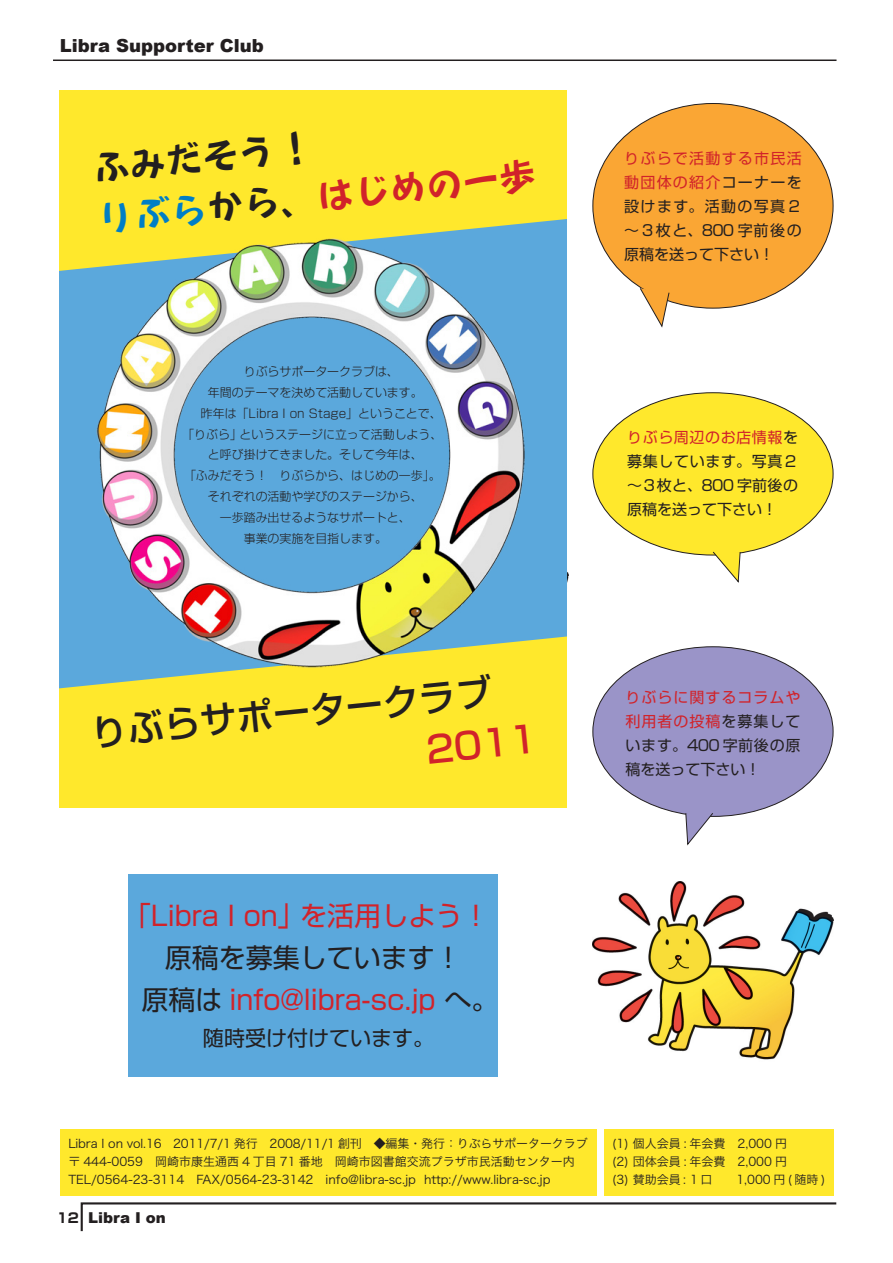
<style>
.page{position:relative;width:893px;height:1263px;background:#fff}
.page>*{position:absolute;margin:0;border:0;box-sizing:border-box;transform-origin:0 0}
.t1{font:36.6px/51.8px "NIS NPM 83 pv RKSJ H";color:#231f20}
.t2{font:500 36.6px "Shin Go Pro";color:#231f20}
.t3{font:500 36.6px "Shin Go Pro";color:#d1232a}
.t4{font:27px/42px "Shin Go Pro";color:#231f20;text-align:center}
.t5{font:27px "Shin Go Pro";color:#d1232a}
.t6{font:21px "Shin Go Pro";color:#231f20}
.t7{font:900 18px "Arial";color:#231f20}
.t8{font:15px/24px "Shin Go Pro";letter-spacing:.055em;color:#231f20;text-align:justify}
.t9{font:900 15px "Arial";color:#231f20}
.t10{font:12px/18px "Hira Kaku Pro W3";color:#231f20}
.t11{font:300 12px "Shin Go Pro";color:#231f20}
.s1{color:#007ec5}
.s2{color:#d1232a}
.s3{font-family:"Shin Go Pro";font-weight:700;font-size:13.5px}
</style>
<div class="page">
<hr style="left:53px;top:60px;width:783px;height:1px;background:#231f20">
<svg style="left:80px;top:1202px;width:757px;height:30px"></svg>
<div style="left:60px;top:1129px;width:536px;height:67px;background:#ffe82c"></div>
<div style="left:604px;top:1129px;width:230px;height:67px;background:#ffe82c"></div>
<div style="left:129px;top:874px;width:369px;height:203px;background:#5ba8dc"></div>
<div style="left:60px;top:690px;width:507px;height:118px;background:#ffe82c"></div>
<div style="left:60px;top:90px;width:507px;height:127px;background:#ffe82c"></div>
<svg style="left:60px;top:217px;width:507px;height:473px;fill:#5ba8dc"></svg>
<img style="left:92px;top:231px;width:440px;height:440px">
<img style="left:592px;top:881px;width:241px;height:179px">
<div style="left:593px;top:103px;width:240px;height:205px;background:#faa634;border-radius:50%"></div>
<svg style="left:639px;top:287px;width:31px;height:41px"></svg>
<div style="left:593px;top:393px;width:240px;height:162px;background:#ffe82c;border-radius:50%"></div>
<svg style="left:712px;top:551px;width:29px;height:32px"></svg>
<div style="left:593px;top:647px;width:240px;height:169px;background:#9a94c8;border-radius:50%"></div>
<svg style="left:685px;top:813px;width:29px;height:33px"></svg>
<h3 class="t7" style="left:60px;top:32px;width:206px">Libra Supporter Club</h3>
<h1 class="t1" style="left:90px;top:143px;width:441px;rotate:-6deg">ふみだそう !<br><span class="s1">りぶら</span>から、<span class="s2">はじめの一歩</span></h1>
<p class="t11" style="left:244px;top:361px;width:157px">りぶらサポータークラブは、</p>
<p class="t11" style="left:208px;top:382px;width:216px">年間のテーマを決めて活動しています。</p>
<p class="t11" style="left:201px;top:403px;width:242px">昨年は「Libra I on Stage」ということで、</p>
<p class="t11" style="left:182px;top:424px;width:262px">「りぶら」というステージに立って活動しよう、</p>
<p class="t11" style="left:208px;top:445px;width:216px">と呼び掛けてきました。そして今年は、</p>
<p class="t11" style="left:184px;top:466px;width:258px">「ふみだそう！ りぶらから、はじめの一歩」。</p>
<p class="t11" style="left:208px;top:487px;width:216px">それぞれの活動や学びのステージから、</p>
<p class="t11" style="left:220px;top:508px;width:192px">一歩踏み出せるようなサポートと、</p>
<p class="t11" style="left:244px;top:529px;width:145px">事業の実施を目指します。</p>
<h1 class="t2" style="left:88px;top:703px;width:405px;rotate:-6deg">りぶらサポータークラブ</h1>
<h1 class="t3" style="left:423px;top:720px;width:113px;rotate:-6deg">2011</h1>
<h2 class="t5" style="left:124px;top:893px;width:367px">「Libra I on」を活用しよう！</h2>
<h2 class="t4" style="left:142px;top:933px;width:358px">原稿を募集しています！<br>原稿は <span class="s2">info@libra-sc.jp</span> へ。</h2>
<h3 class="t6" style="left:203px;top:1021px;width:232px">随時受け付けています。</h3>
<p class="t8" style="left:624px;top:144px;width:179px"><span class="s2">りぶらで活動する市民活動団体の紹介</span>コーナーを設けます。活動の写真２～３枚と、800 字前後の原稿を送って下さい！</p>
<p class="t8" style="left:627px;top:423px;width:172px"><span class="s2">りぶら周辺のお店情報</span>を募集しています。写真２～３枚と、800 字前後の原稿を送って下さい！</p>
<p class="t8" style="left:625px;top:683px;width:177px"><span class="s2">りぶらに関するコラムや利用者の投稿</span>を募集しています。400 字前後の原稿を送って下さい！</p>
<p class="t10" style="left:68px;top:1134px;width:521px">Libra I on vol.16 2011/7/1 発行 2008/11/1 創刊 ◆編集・発行：りぶらサポータークラブ〒 444-0059 岡崎市康生通西 4 丁目 71 番地 岡崎市図書館交流プラザ市民活動センター内<br>TEL/0564-23-3114 FAX/0564-23-3142 info@libra-sc.jp http://www.libra-sc.jp</p>
<p class="t10" style="left:612px;top:1134px;width:176px;text-align:justify">(1) 個人会員 : 年会費 2,000 円(2) 団体会員 : 年会費 2,000 円(3) 賛助会員 : 1 口</p>
<p class="t10" style="left:736px;top:1170px;width:90px">1,000 円 ( 随時 )</p>
<p class="t9" style="left:57px;top:1207px;width:111px"><span class="s3">12</span> Libra I on</p>
</div>
